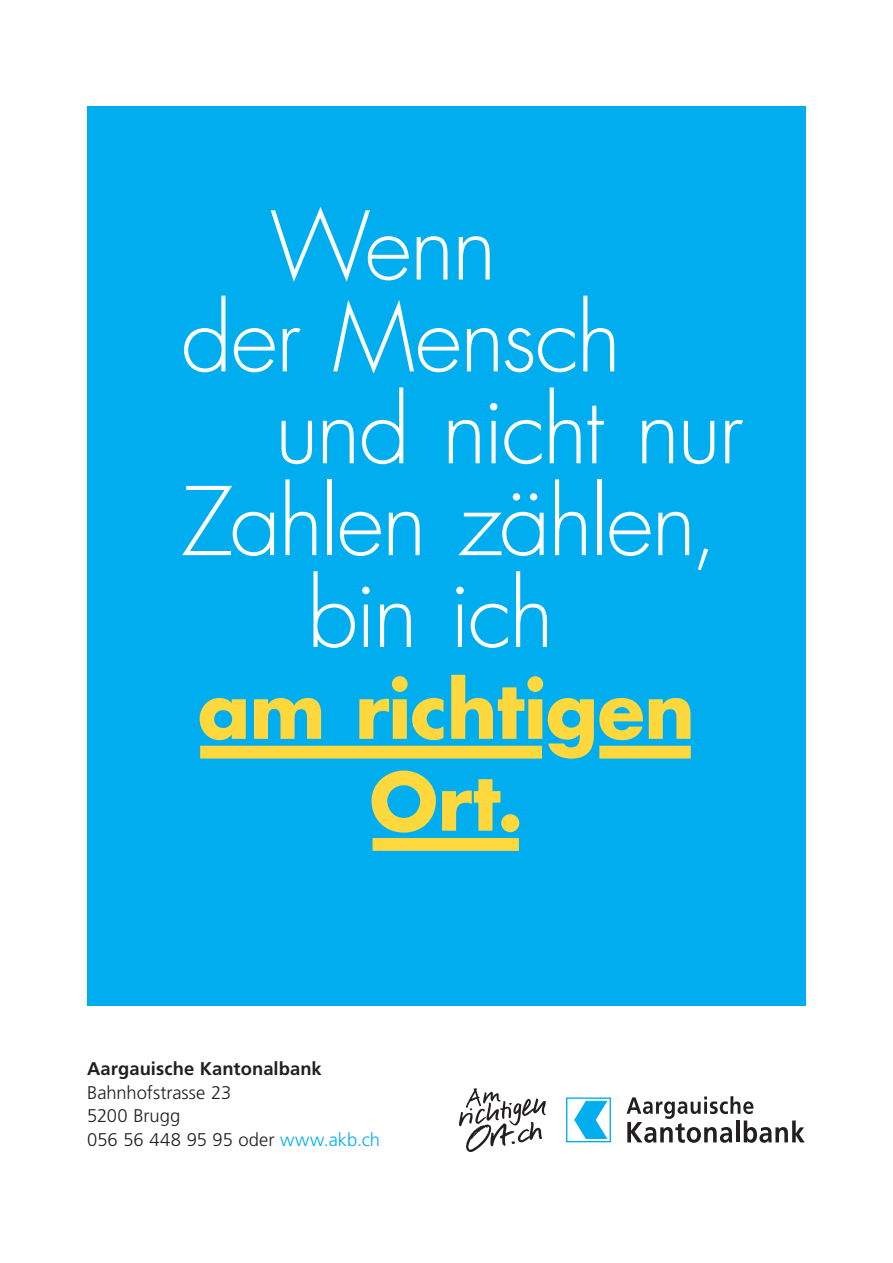
<style>
.page{position:relative;width:893px;height:1263px;background:#fff}
.page>*{position:absolute;margin:0;border:0;box-sizing:border-box;transform-origin:0 0}
.t1{font:300 91.8px "Futura";letter-spacing:-.03em;color:#fff}
.t2{font:700 77.1px/91.8px "Futura";letter-spacing:-.015em;color:#ffd83e;text-align:center}
.t3{font:300 18.3px/23.9px "Frutiger";color:#231f20}
.t4{font:700 18.3px "Frutiger";letter-spacing:.005em;color:#231f20}
.s1{color:#00aeef}
</style>
<div class="page">
<svg style="left:459px;top:1088px;width:346px;height:64px"></svg>
<div style="left:87px;top:106px;width:719px;height:900px;background:#00aeef"></div>
<div style="left:373px;top:838px;width:146px;height:13px;background:#ffd83e"></div>
<div style="left:200px;top:746px;width:342px;height:12px;background:#ffd83e"></div>
<div style="left:599px;top:746px;width:92px;height:12px;background:#ffd83e"></div>
<h1 class="t1" style="left:270px;top:187px;width:229px">Wenn</h1>
<h1 class="t1" style="left:181px;top:279px;width:442px">der Mensch</h1>
<h1 class="t1" style="left:275px;top:371px;width:470px">und nicht nur</h1>
<h1 class="t1" style="left:181px;top:463px;width:539px">Zahlen zählen,</h1>
<h1 class="t1" style="left:306px;top:555px;width:249px">bin ich</h1>
<h2 class="t2" style="left:198px;top:662px;width:499px">am richtigen<br>Ort.</h2>
<p class="t4" style="left:87px;top:1057px;width:236px">Aargauische Kantonalbank</p>
<p class="t3" style="left:87px;top:1080px;width:294px">Bahnhofstrasse 23<br>5200 Brugg<br>056 56 448 95 95 oder <span class="s1">www.akb.ch</span></p>
</div>
